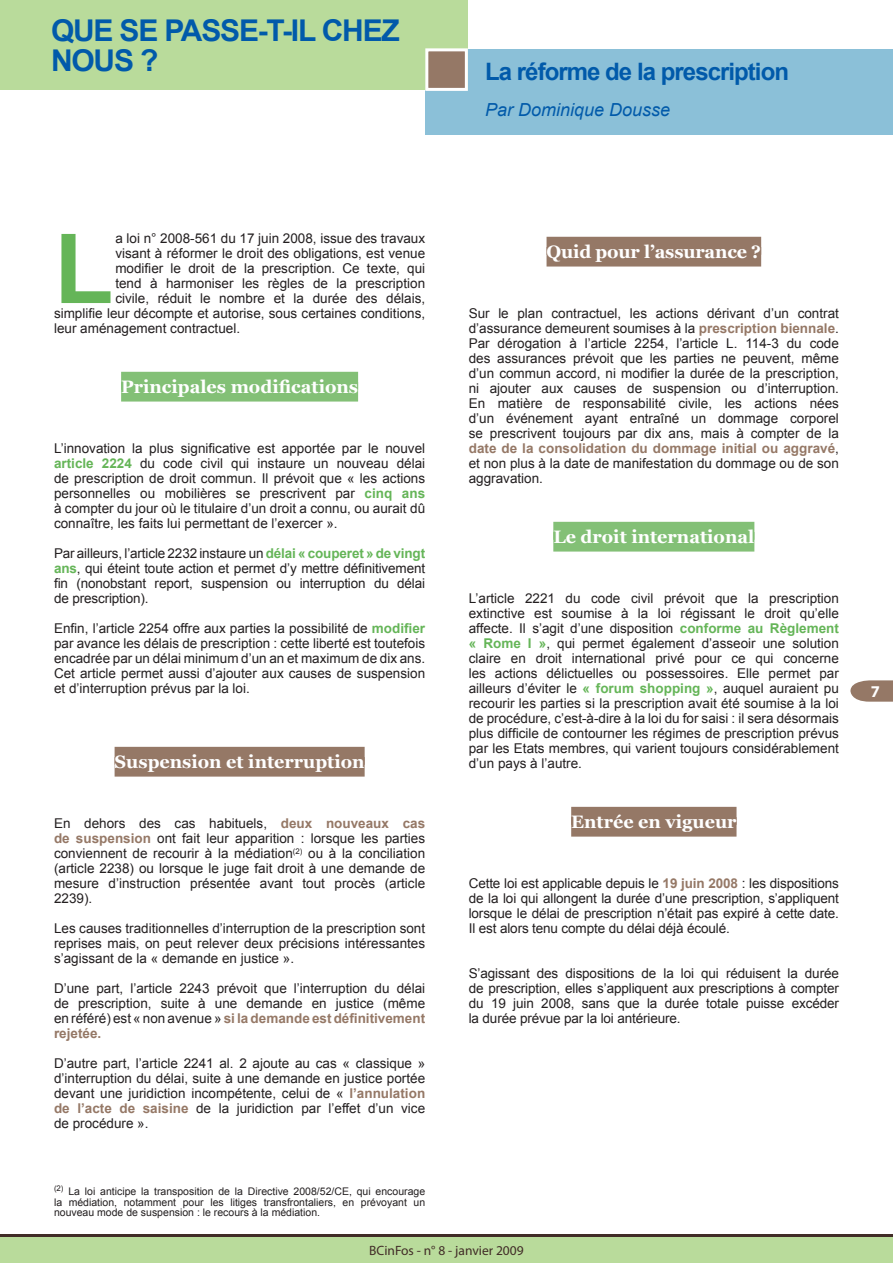
<style>
.page{position:relative;width:893px;height:1263px;background:#fff}
.page>*{position:absolute;margin:0;border:0;box-sizing:border-box;transform-origin:0 0}
.texte{font:700 97.35px "Arial";color:#65b558}
.t1{font:700 30px "Arial";color:#015aaa}
.t2{font:700 24px "Arial";color:#015aaa}
.marron_colonne{font:700 18px "Georgia";color:#fff}
.vert_colonne{font:700 18px "Georgia";color:#fff}
.t3{font:italic 18px "Arial";color:#015aaa}
.texte_début_de{font:13.5px/15px "Arial";color:#231f20;text-align:justify}
.texte-2{font:13.5px/15px "Arial";color:#231f20;text-align:justify}
.texte_fin_de{font:13.5px/15px "Arial";color:#231f20;text-align:justify}
.t4{font:13.5px "Myriad Pro";color:#412c27}
.texte-3{font:10.5px/10.5px "Arial";color:#231f20;text-align:justify}
.s1{font-weight:700;color:#65b558}
.s2{font-weight:700;color:#957866}
</style>
<div class="page">
<div style="left:426px;top:49px;width:467px;height:85px;background:#8bc0d8"></div>
<div style="left:121px;top:382px;width:237px;height:20px;background:#83c076"></div>
<div style="left:121px;top:372px;width:237px;height:18px;background:#83c076"></div>
<div style="left:115px;top:757px;width:250px;height:20px;background:#957866"></div>
<div style="left:115px;top:747px;width:250px;height:18px;background:#957866"></div>
<div style="left:0;top:0;width:468px;height:90px;background:#b9db9b"></div>
<div style="left:427px;top:50px;width:39px;height:39px;background:#957866"></div>
<div style="left:425px;top:48px;width:43px;height:43px;border:3px solid #fff"></div>
<div style="left:547px;top:247px;width:214px;height:20px;background:#957866"></div>
<div style="left:547px;top:237px;width:214px;height:18px;background:#957866"></div>
<div style="left:553px;top:532px;width:201px;height:20px;background:#83c076"></div>
<div style="left:553px;top:522px;width:201px;height:18px;background:#83c076"></div>
<div style="left:571px;top:817px;width:165px;height:20px;background:#957866"></div>
<div style="left:571px;top:807px;width:165px;height:18px;background:#957866"></div>
<div style="left:0;top:1237px;width:893px;height:26px;background:#b9db9b"></div>
<hr style="left:0;top:1235px;width:893px;height:2px;background:#412c27">
<svg style="left:850px;top:680px;width:43px;height:22px"></svg>
<p class="t1" style="left:51px;top:11px;width:21px">QUE</p>
<p class="t1" style="left:120px;top:11px;width:64px">SE PASSE</p>
<p class="t1" style="left:258px;top:11px;width:84px">-T-il CHEZ</p>
<p class="t1" style="left:51px;top:41px;width:21px">NOUS</p>
<p class="t1" style="left:140px;top:41px;width:20px">?</p>
<p class="t2" style="left:485px;top:55px;width:305px">La réforme de la prescription</p>
<p class="t3" style="left:485px;top:98px;width:187px">Par Dominique Dousse</p>
<p class="texte" style="left:54px;top:205px;width:51px">L</p>
<p class="texte-2" style="left:115px;top:231px;width:311px">a loi n° 2008-561 du 17 juin 2008, issue des travaux</p>
<p class="texte-2" style="left:115px;top:246px;width:311px">visant à réformer le droit des obligations, est venue</p>
<p class="texte-2" style="left:115px;top:261px;width:311px">modifier le droit de la prescription. Ce texte, qui</p>
<p class="texte-2" style="left:115px;top:276px;width:311px">tend à harmoniser les règles de la prescription</p>
<p class="texte-2" style="left:115px;top:291px;width:311px">civile, réduit le nombre et la durée des délais,</p>
<p class="texte-2" style="left:54px;top:306px;width:373px">simplifie leur décompte et autorise, sous certaines conditions,</p>
<p class="texte-2" style="left:54px;top:321px;width:188px">leur aménagement contractuel.</p>
<p class="vert_colonne" style="left:121px;top:377px;width:239px">Principales modifications</p>
<p class="texte-2" style="left:54px;top:441px;width:373px">L’innovation la plus significative est apportée par le nouvel <span class="s1">article 2224</span> du code civil qui instaure un nouveau délai de prescription de droit commun. Il prévoit que « les actions personnelles ou mobilières se prescrivent par <span class="s1">cinq ans </span>à compter du jour où le titulaire d’un droit a connu, ou aurait dû connaître, les faits lui permettant de l’exercer ».</p>
<p class="texte-2" style="left:54px;top:546px;width:373px">Par ailleurs, l’article 2232 instaure un <span class="s1">délai « couperet » de vingt ans</span>, qui éteint toute action et permet d’y mettre définitivement fin (nonobstant report, suspension ou interruption du délai de prescription).</p>
<p class="texte_fin_de" style="left:54px;top:621px;width:373px">Enfin, l’article 2254 offre aux parties la possibilité de <span class="s1">modifier </span>par avance les délais de prescription : cette liberté est toutefois encadrée par un délai minimum d’un an et maximum de dix ans.<br>Cet article permet aussi d’ajouter aux causes de suspension et d’interruption prévus par la loi.</p>
<p class="marron_colonne" style="left:115px;top:752px;width:252px">Suspension et interruption</p>
<p class="texte_début_de" style="left:54px;top:816px;width:373px">En dehors des cas habituels, <span class="s2">deux nouveaux cas de suspension</span> ont fait leur apparition : lorsque les parties conviennent de recourir à la médiation<sup>(2)</sup> ou à la conciliation (article 2238) ou lorsque le juge fait droit à une demande de mesure d’instruction présentée avant tout procès (article 2239).</p>
<p class="texte-2" style="left:54px;top:921px;width:373px">Les causes traditionnelles d’interruption de la prescription sont reprises mais, on peut relever deux précisions intéressantes s’agissant de la « demande en justice ».</p>
<p class="texte-2" style="left:54px;top:981px;width:373px">D’une part, l’article 2243 prévoit que l’interruption du délai de prescription, suite à une demande en justice (même en référé) est « non avenue » <span class="s2">si la demande est définitivement rejetée.</span></p>
<p class="texte-2" style="left:54px;top:1056px;width:373px">D’autre part, l’article 2241 al. 2 ajoute au cas « classique » d’interruption du délai, suite à une demande en justice portée devant une juridiction incompétente, celui de « <span class="s2">l’annulation de l’acte de saisine</span> de la juridiction par l’effet d’un vice de procédure ».</p>
<p class="texte-3" style="left:54px;top:1186px;width:373px"><sup>(2)</sup> La loi anticipe la transposition de la Directive 2008/52/CE, qui encourage la médiation, notamment pour les litiges transfrontaliers, en prévoyant un nouveau mode de suspension : le recours à la médiation.</p>
<p class="marron_colonne" style="left:547px;top:242px;width:216px">Quid pour l’assurance ?</p>
<p class="texte_début_de" style="left:469px;top:306px;width:372px">Sur le plan contractuel, les actions dérivant d’un contrat d’assurance demeurent soumises à la <span class="s2">prescription biennale</span>.<br>Par dérogation à l’article 2254, l’article L. 114-3 du code des assurances prévoit que les parties ne peuvent, même d’un commun accord, ni modifier la durée de la prescription, ni ajouter aux causes de suspension ou d’interruption.<br>En matière de responsabilité civile, les actions nées d’un événement ayant entraîné un dommage corporel se prescrivent toujours par dix ans, mais à compter de la <span class="s2">date de la consolidation du dommage initial ou aggravé</span>, et non plus à la date de manifestation du dommage ou de son aggravation.</p>
<p class="vert_colonne" style="left:553px;top:527px;width:203px">Le droit international</p>
<p class="texte_début_de" style="left:469px;top:591px;width:372px">L’article 2221 du code civil prévoit que la prescription extinctive est soumise à la loi régissant le droit qu’elle affecte. Il s’agit d’une disposition <span class="s1">conforme au Règlement « Rome I »</span>, qui permet également d’asseoir une solution claire en droit international privé pour ce qui concerne les actions délictuelles ou possessoires. Elle permet par ailleurs d’éviter le <span class="s1">« forum shopping »</span>, auquel auraient pu recourir les parties si la prescription avait été soumise à la loi de procédure, c’est-à-dire à la loi du for saisi : il sera désormais plus difficile de contourner les régimes de prescription prévus par les Etats membres, qui varient toujours considérablement d’un pays à l’autre.</p>
<p class="marron_colonne" style="left:571px;top:812px;width:167px">Entrée en vigueur</p>
<p class="texte_début_de" style="left:469px;top:876px;width:372px">Cette loi est applicable depuis le <span class="s2">19 juin 2008</span> : les dispositions de la loi qui allongent la durée d’une prescription, s’appliquent lorsque le délai de prescription n’était pas expiré à cette date.<br>Il est alors tenu compte du délai déjà écoulé.</p>
<p class="texte_début_de" style="left:469px;top:966px;width:372px">S’agissant des dispositions de la loi qui réduisent la durée de prescription, elles s’appliquent aux prescriptions à compter du 19 juin 2008, sans que la durée totale puisse excéder la durée prévue par la loi antérieure.</p>
<p class="t4" style="left:369px;top:1242px;width:156px">BCinFos - n° 8 - janvier 2009</p>
</div>
